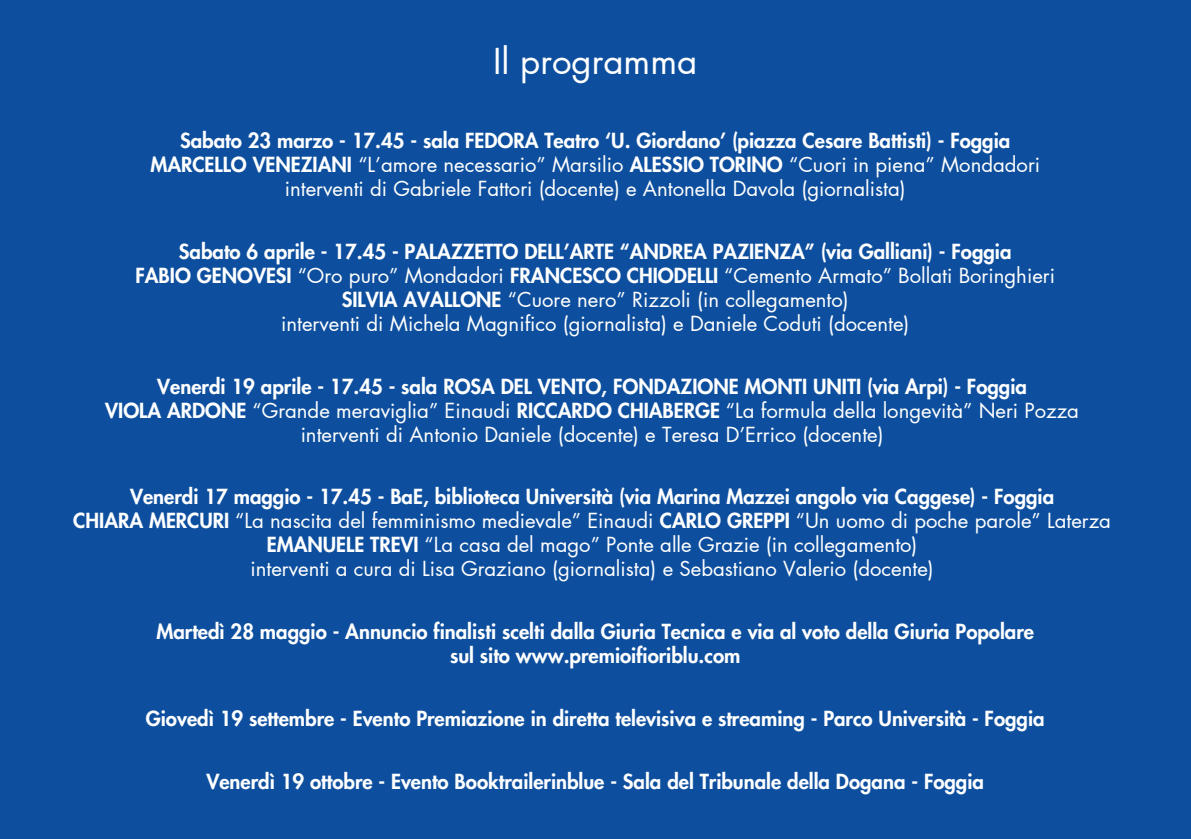
<style>
.page{position:relative;width:1191px;height:839px;background:#fff}
.page>*{position:absolute;margin:0;border:0;box-sizing:border-box;transform-origin:0 0}
.t1{font:34.8px "Futura LT Pro";color:#fff}
.t2{font:20.4px/24px "Futura LT Pro";color:#fff;text-align:center}
.t3{font:800 20.4px/24px "Futura LT Pro";color:#fff;text-align:center}
.s1{font-weight:800}
</style>
<div class="page">
<div style="left:0;top:0;width:1191px;height:838px;background:#0d4f9e"></div>
<h1 class="t1" style="left:493px;top:38px;width:206px">Il programma</h1>
<p class="t2" style="left:150px;top:128px;width:891px"><span class="s1">Sabato 23 marzo - 17.45 - sala FEDORA Teatro ‘U. Giordano’ (piazza Cesare Battisti) - Foggia<br>MARCELLO VENEZIANI</span> “L’amore necessario” Marsilio <span class="s1">ALESSIO TORINO</span> “Cuori in piena” Mondadori interventi di Gabriele Fattori (docente) e Antonella Davola (giornalista)</p>
<p class="t2" style="left:135px;top:239px;width:921px"><span class="s1">Sabato 6 aprile - 17.45 - PALAZZETTO DELL’ARTE “ANDREA PAZIENZA” (via Galliani) - Foggia<br>FABIO GENOVESI</span> “Oro puro” Mondadori <span class="s1">FRANCESCO CHIODELLI</span> “Cemento Armato” Bollati Boringhieri <span class="s1">SILVIA AVALLONE</span> “Cuore nero” Rizzoli (in collegamento)<br>interventi di Michela Magnifico (giornalista) e Daniele Coduti (docente)</p>
<p class="t2" style="left:105px;top:374px;width:975px"><span class="s1">Venerdi 19 aprile - 17.45 - sala ROSA DEL VENTO, FONDAZIONE MONTI UNITI (via Arpi) - Foggia<br>VIOLA ARDONE</span> “Grande meraviglia” Einaudi <span class="s1">RICCARDO CHIABERGE</span> “La formula della longevità” Neri Pozza interventi di Antonio Daniele (docente) e Teresa D’Errico (docente)</p>
<p class="t2" style="left:73px;top:484px;width:1039px"><span class="s1">Venerdi 17 maggio - 17.45 - BaE, biblioteca Università (via Marina Mazzei angolo via Caggese) - Foggia<br>CHIARA MERCURI</span> “La nascita del femminismo medievale” Einaudi <span class="s1">CARLO GREPPI</span> “Un uomo di poche parole” Laterza <span class="s1">EMANUELE TREVI</span> “La casa del mago” Ponte alle Grazie (in collegamento)<br>interventi a cura di Lisa Graziano (giornalista) e Sebastiano Valerio (docente)</p>
<p class="t3" style="left:156px;top:619px;width:879px">Martedì 28 maggio - Annuncio finalisti scelti dalla Giuria Tecnica e via al voto della Giuria Popolare sul sito www.premioifioriblu.com</p>
<p class="t3" style="left:146px;top:705px;width:900px">Giovedì 19 settembre - Evento Premiazione in diretta televisiva e streaming - Parco Università - Foggia</p>
<p class="t3" style="left:206px;top:768px;width:779px">Venerdì 19 ottobre - Evento Booktrailerinblue - Sala del Tribunale della Dogana - Foggia</p>
</div>
